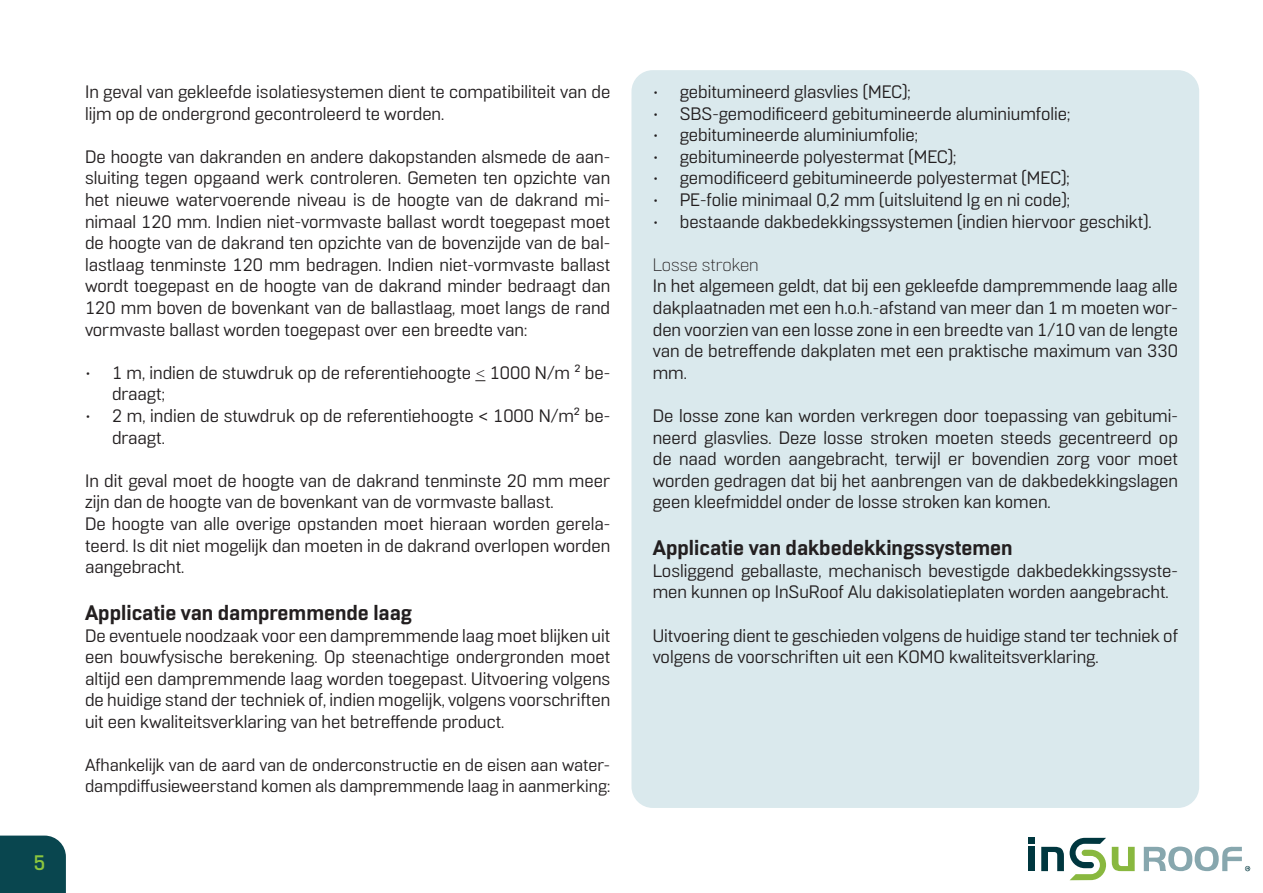
<style>
.page{position:relative;width:1263px;height:893px;background:#fff}
.page>*{position:absolute;margin:0;border:0;box-sizing:border-box;transform-origin:0 0}
.t1{font:700 21px "Normative Pro";color:#231f20}
.t2{font:500 21px "Normative Pro";color:#8bc63e}
.t3{font:18px/21.6px "Normative Pro";color:#231f20}
.t4{font:300 18px "Normative Pro";color:#231f20}
.t5{font:17.4px/21.6px "Normative Pro";color:#231f20}
.s1{font-weight:300}
.s2{font-size:18px}
</style>
<div class="page">
<div style="left:631px;top:70px;width:568px;height:738px;background:#dae9ed;border-radius:21px"></div>
<div style="left:0;top:836px;width:66px;height:57px;background:#09464f"></div>
<svg style="left:1112px;top:847px;width:23px;height:24px"></svg>
<svg style="left:1041px;top:838px;width:65px;height:42px"></svg>
<div style="left:1028px;top:838px;width:7px;height:6px;background:#00373f"></div>
<div style="left:1028px;top:847px;width:7px;height:24px;background:#00373f"></div>
<svg style="left:1144px;top:846px;width:106px;height:25px"></svg>
<p class="t2" style="left:34px;top:850px;width:14px">5</p>
<p class="t3" style="left:85px;top:81px;width:527px">In geval van gekleefde isolatiesystemen dient te compatibiliteit van de lijm op de ondergrond gecontroleerd te worden.</p>
<p class="t3" style="left:85px;top:146px;width:527px;text-align:justify">De hoogte van dakranden en andere dakopstanden alsmede de aan&shy;sluiting tegen opgaand werk controleren. Gemeten ten opzichte van het nieuwe watervoerende niveau is de hoogte van de dakrand mi&shy;nimaal 120 mm. Indien niet-vormvaste ballast wordt toegepast moet de hoogte van de dakrand ten opzichte van de bovenzijde van de bal&shy;lastlaag tenminste 120 mm bedragen. Indien niet-vormvaste ballast wordt toegepast en de hoogte van de dakrand minder bedraagt dan 120 mm boven de bovenkant van de ballastlaag, moet langs de rand vormvaste ballast worden toegepast over een breedte van:</p>
<p class="t3" style="left:112px;top:362px;width:500px;text-indent:-27px">• 1 m, indien de stuwdruk op de referentiehoogte <span class="s1">&lt;</span> 1000 N/m ² be&shy;draagt;</p>
<p class="t3" style="left:112px;top:405px;width:500px;text-indent:-27px">• 2 m, indien de stuwdruk op de referentiehoogte &lt; 1000 N/m² be&shy;draagt.</p>
<p class="t3" style="left:85px;top:470px;width:527px">In dit geval moet de hoogte van de dakrand tenminste 20 mm meer zijn dan de hoogte van de bovenkant van de vormvaste ballast.<br>De hoogte van alle overige opstanden moet hieraan worden gerela&shy;teerd. Is dit niet mogelijk dan moeten in de dakrand overlopen worden aangebracht.</p>
<p class="t1" style="left:85px;top:600px;width:329px">Applicatie van dampremmende laag</p>
<p class="t3" style="left:85px;top:625px;width:527px;text-align:justify">De eventuele noodzaak voor een dampremmende laag moet blijken uit een bouwfysische berekening. Op steenachtige ondergronden moet altijd een dampremmende laag worden toegepast. Uitvoering volgens de huidige stand der techniek of, indien mogelijk, volgens voorschriften uit een kwaliteitsverklaring van het betreffende product.</p>
<p class="t5" style="left:85px;top:754px;width:527px">Afhankelijk van de aard van de onderconstructie en de eisen aan water&shy;dampdiffusieweerstand komen als dampremmende laag in aanmerking<span class="s2">:</span></p>
<p class="t3" style="left:653px;top:81px;width:259px">• gebitumineerd glasvlies (MEC);</p>
<p class="t3" style="left:653px;top:103px;width:419px">• SBS-gemodificeerd gebitumineerde aluminiumfolie;</p>
<p class="t3" style="left:653px;top:124px;width:267px">• gebitumineerde aluminiumfolie;</p>
<p class="t3" style="left:653px;top:146px;width:305px">• gebitumineerde polyestermat (MEC);</p>
<p class="t3" style="left:653px;top:167px;width:418px">• gemodificeerd gebitumineerde polyestermat (MEC);</p>
<p class="t3" style="left:653px;top:189px;width:419px">• PE-folie minimaal 0,2 mm (uitsluitend lg en ni code);</p>
<p class="t3" style="left:653px;top:211px;width:500px">• bestaande dakbedekkingssystemen (indien hiervoor geschikt).</p>
<p class="t4" style="left:653px;top:255px;width:107px">Losse stroken</p>
<p class="t3" style="left:653px;top:275px;width:527px;text-align:justify">In het algemeen geldt, dat bij een gekleefde dampremmende laag alle dakplaatnaden met een h.o.h.-afstand van meer dan 1 m moeten wor&shy;den voorzien van een losse zone in een breedte van 1/10 van de lengte van de betreffende dakplaten met een praktische maximum van 330 mm.</p>
<p class="t3" style="left:653px;top:405px;width:527px;text-align:justify">De losse zone kan worden verkregen door toepassing van gebitumi&shy;neerd glasvlies. Deze losse stroken moeten steeds gecentreerd op de naad worden aangebracht, terwijl er bovendien zorg voor moet worden gedragen dat bij het aanbrengen van de dakbedekkingslagen geen kleefmiddel onder de losse stroken kan komen.</p>
<p class="t1" style="left:653px;top:535px;width:361px">Applicatie van dakbedekkingssystemen</p>
<p class="t3" style="left:653px;top:560px;width:527px">Losliggend geballaste, mechanisch bevestigde dakbedekkingssyste&shy;men kunnen op InSuRoof Alu dakisolatieplaten worden aangebracht.</p>
<p class="t3" style="left:653px;top:625px;width:527px">Uitvoering dient te geschieden volgens de huidige stand ter techniek of volgens de voorschriften uit een KOMO kwaliteitsverklaring.</p>
</div>
